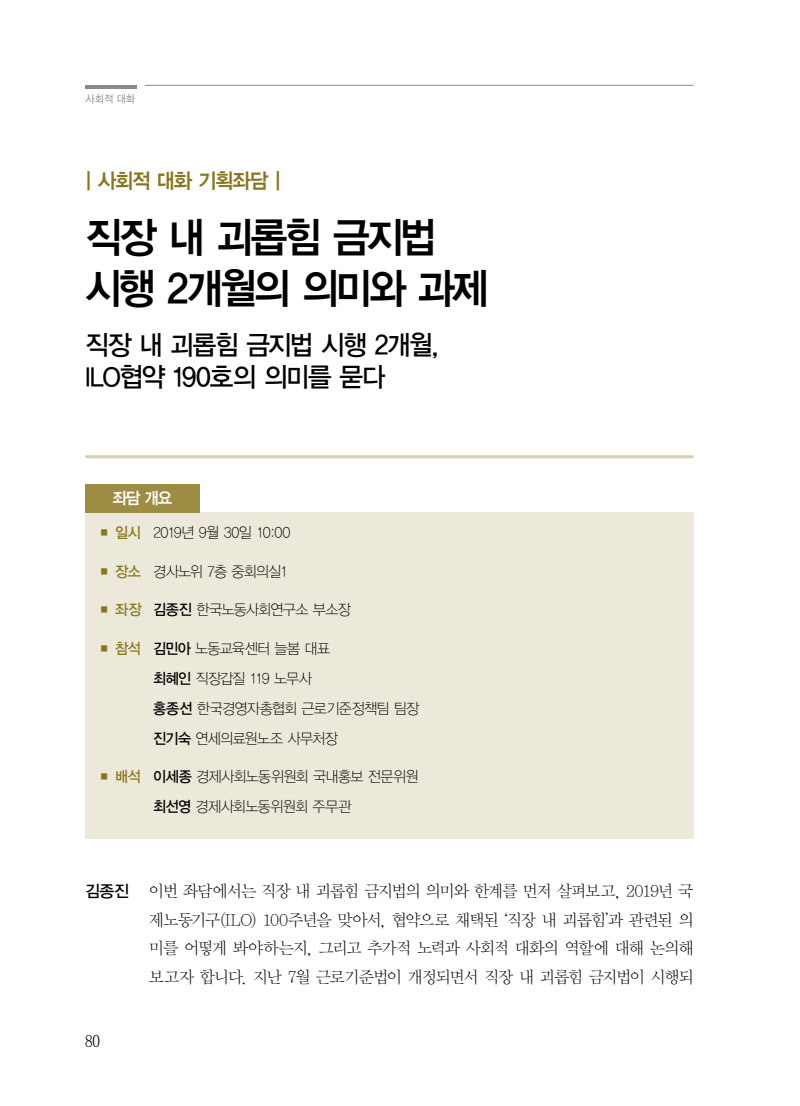
<style>
.page{position:relative;width:800px;height:1106px;background:#fff}
.page>*{position:absolute;margin:0;border:0;box-sizing:border-box;transform-origin:0 0}
.t1{font:42px/51px "YDVYGO34";letter-spacing:-.075em;color:#000;scale:.95 1}
.t2{font:27px/32.4px "YDVYGO33";letter-spacing:-.05em;color:#000;scale:.95 1}
.t3{font:21px "YDVYGO34";letter-spacing:-.06em;color:#87761c;scale:.95 1}
.t4{font:16.5px/28.5px "YDVY Mj O31";letter-spacing:-.065em;color:#000;text-align:justify}
.t5{font:16.5px "YDVYGO34";color:#fff;scale:.95 1}
.t6{font:16.5px "YDVY Mj O520";color:#000}
.t7{font:15px/30px "YDVYGO31";letter-spacing:-.05em;color:#000;scale:.95 1}
.t8{font:15px "YDVYGO31";letter-spacing:-.07em;color:#000;scale:.95 1}
.t9{font:10.5px "YDVYGO32";color:#898989;scale:.95 1}
.s1{font-family:"YDVYGO33";color:#87761c}
.s2{font-family:"YDVYGO33"}
</style>
<div class="page">
<hr style="left:85px;top:455px;width:608px;height:3px;background:#d9d1b4">
<div style="left:85px;top:512px;width:608px;height:326px;background:#ede9da"></div>
<div style="left:85px;top:484px;width:115px;height:28px;background:#9d8d43"></div>
<hr style="left:85px;top:85px;width:51px;height:3px;background:#898989">
<hr style="left:145px;top:85px;width:548px;height:1px;background:#898989">
<p class="t9" style="left:86px;top:93px;width:53px">사회적 대화</p>
<p class="t3" style="left:85px;top:168px;width:208px">| 사회적 대화 기획좌담 |</p>
<h1 class="t1" style="left:85px;top:212px;width:426px">직장 내 괴롭힘 금지법 시행 2개월의 의미와 과제</h1>
<h2 class="t2" style="left:85px;top:328px;width:374px">직장 내 괴롭힘 금지법 시행 2개월,<br>ILO협약 190호의 의미를 묻다</h2>
<p class="t5" style="left:113px;top:488px;width:64px">좌담 개요</p>
<p class="t7" style="left:98px;top:517px;width:204px"><span class="s1">■ 일시</span> 2019년 9월 30일 10:00</p>
<p class="t8" style="left:98px;top:562px;width:202px"><span class="s1">■ 장소</span> 경사노위 7층 중회의실1</p>
<p class="t7" style="left:98px;top:594px;width:268px"><span class="s1">■ 좌장</span> <span class="s2">김종진</span> 한국노동사회연구소 부소장</p>
<p class="t7" style="left:153px;top:633px;width:281px;text-indent:-55px"><span class="s1">■ 참석</span> <span class="s2">김민아</span> 노동교육센터 늘봄 대표<br><span class="s2">최혜인</span> 직장갑질 119 노무사<br><span class="s2">홍종선</span> 한국경영자총협회 근로기준정책팀 팀장 <span class="s2">진기숙</span> 연세의료원노조 사무처장</p>
<p class="t7" style="left:153px;top:761px;width:281px;text-indent:-55px"><span class="s1">■ 배석</span> <span class="s2">이세종</span> 경제사회노동위원회 국내홍보 전문위원 <span class="s2">최선영</span> 경제사회노동위원회 주무관</p>
<p class="t4" style="left:149px;top:877px;width:546px;text-indent:-64px"><span class="s2">김종진</span> 이번 좌담에서는 직장 내 괴롭힘 금지법의 의미와 한계를 먼저 살펴보고, 2019년 국 제노동기구(ILO) 100주년을 맞아서, 협약으로 채택된 ‘직장 내 괴롭힘’과 관련된 의 미를 어떻게 봐야하는지, 그리고 추가적 노력과 사회적 대화의 역할에 대해 논의해 보고자 합니다. 지난 7월 근로기준법이 개정되면서 직장 내 괴롭힘 금지법이 시행되</p>
<p class="t6" style="left:85px;top:1031px;width:16px">80</p>
</div>
